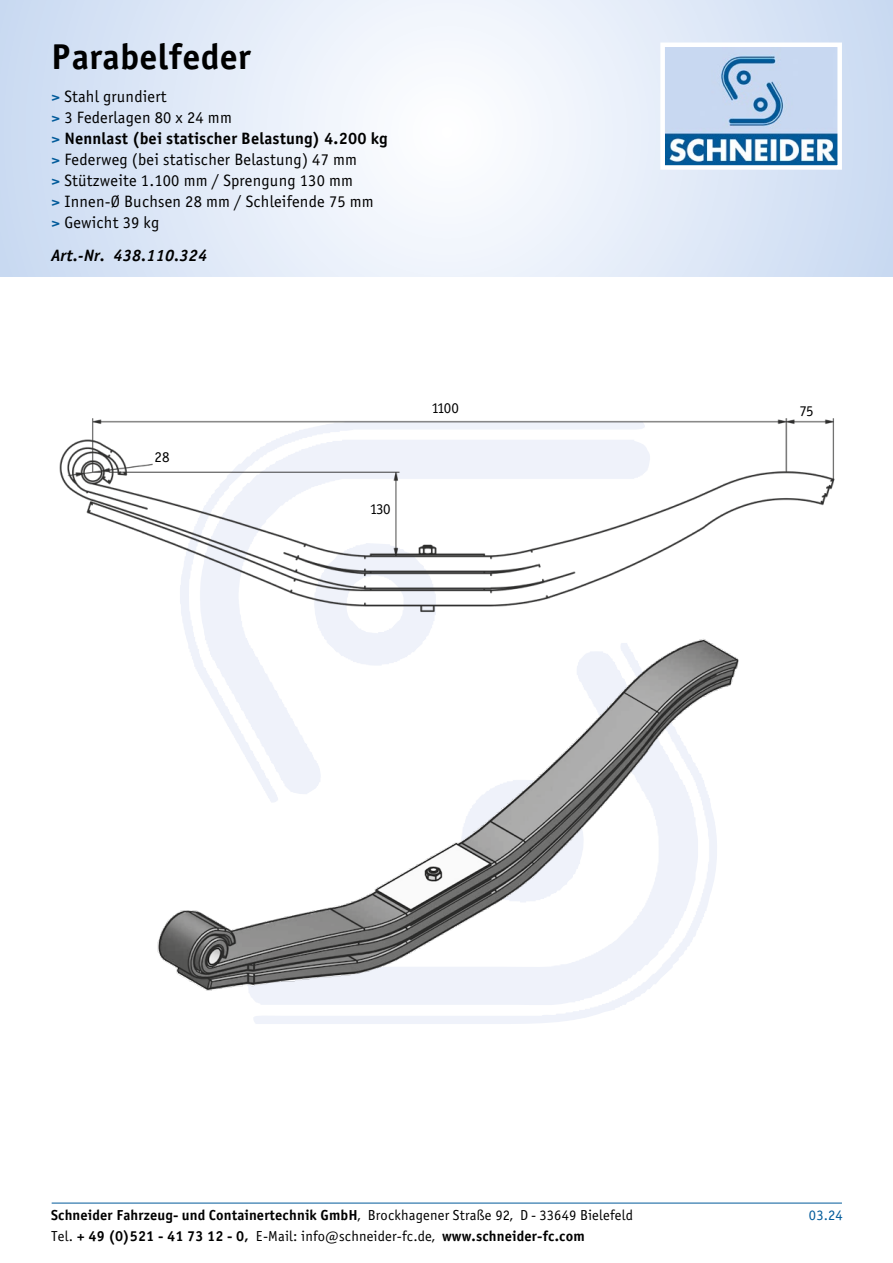
<style>
.page{position:relative;width:893px;height:1263px;background:#fff}
.page>*{position:absolute;margin:0;border:0;box-sizing:border-box;transform-origin:0 0}
.t1{font:36px "Officina Sans Bold ITC";letter-spacing:.01em;color:#000}
.t2{font:16.5px/21px "Officina Sans Book ITC";letter-spacing:.01em;color:#000}
.t3{font:16.5px "Officina Sans Bold ITC";letter-spacing:.01em;color:#000}
.t4{font:italic 16.5px "Officina Sans Bold ITC";letter-spacing:.01em;color:#000}
.t5{font:15px "Officina Sans Book ITC";letter-spacing:-.045em;color:#000}
.t6{font:14.55px "Officina Sans Bold ITC";letter-spacing:.01em;color:#000}
.t7{font:14.55px "Officina Sans Book ITC";color:#005a9a}
.s1{font-family:"Officina Sans Bold ITC";color:#005a9a}
.s2{color:#005a9a}
.s3{font-family:"Officina Sans Book ITC"}
</style>
<div class="page">
<svg style="left:0;top:0;width:893px;height:276px"></svg>
<img style="left:665px;top:48px;width:172px;height:117px">
<div style="left:660px;top:43px;width:182px;height:127px;border:4px solid #fff"></div>
<img style="left:59px;top:418px;width:776px;height:590px">
<hr style="left:52px;top:1203px;width:790px;height:1px;background:#005a9a">
<div style="left:370px;top:503px;width:22px;height:16px;background:#fff"></div>
<div style="left:154px;top:451px;width:23px;height:16px;background:#fff"></div>
<h1 class="t1" style="left:51px;top:34px;width:201px">Parabelfeder</h1>
<p class="t2" style="left:51px;top:86px;width:182px"><span class="s1">&gt;</span> Stahl grundiert<br><span class="s1">&gt;</span> 3 Federlagen 80 x 24 mm</p>
<p class="t3" style="left:51px;top:128px;width:338px"><span class="s2">&gt;</span> Nennlast (bei statischer Belastung) 4.200 kg</p>
<p class="t2" style="left:51px;top:149px;width:324px"><span class="s1">&gt;</span> Federweg (bei statischer Belastung) 47 mm<br><span class="s1">&gt;</span> Stützweite 1.100 mm / Sprengung 130 mm<br><span class="s1">&gt;</span> Innen-Ø Buchsen 28 mm / Schleifende 75 mm <span class="s1">&gt;</span> Gewicht 39 kg</p>
<p class="t4" style="left:51px;top:245px;width:158px">Art.-Nr. 438.110.324</p>
<p class="t5" style="left:154px;top:449px;width:16px">28</p>
<p class="t5" style="left:370px;top:501px;width:22px">130</p>
<p class="t5" style="left:432px;top:399px;width:29px">1100</p>
<p class="t5" style="left:799px;top:402px;width:16px">75</p>
<p class="t6" style="left:51px;top:1206px;width:583px">Schneider Fahrzeug- und Containertechnik GmbH<span class="s3">, Brockhagener Straße 92, D - 33649 Bielefeld</span></p>
<p class="t7" style="left:809px;top:1206px;width:35px">03.24</p>
<p class="t6" style="left:51px;top:1227px;width:535px"><span class="s3">Tel.</span> + 49 (0)521 - 41 73 12 - 0, <span class="s3">E-Mail: info@schneider-fc.de,</span> www.schneider-fc.com</p>
</div>
